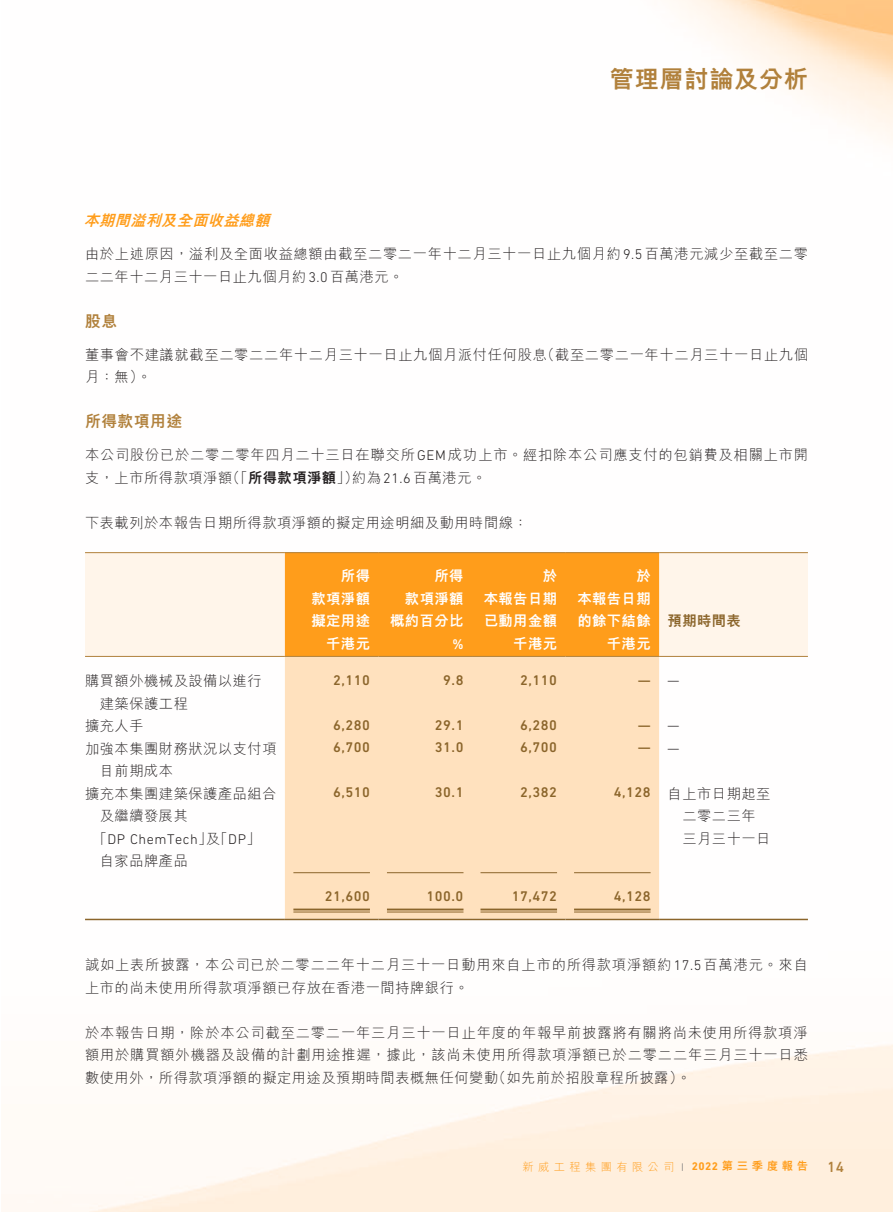
<style>
.page{position:relative;width:893px;height:1212px;background:#fff}
.page>*{position:absolute;margin:0;border:0;box-sizing:border-box;transform-origin:0 0}
.t1{font:800 24px "M Hei HK";letter-spacing:.035em;color:#b1813c}
._3__標題{font:800 15.75px "M Hei HK";letter-spacing:.035em;color:#b1813c}
._4__副標題{font:italic 800 15px "M Hei HK";color:#ff9d1b}
.t2{font:500 15px "DIN Next LT Pro";color:#b1813c}
._1__內文{font:300 14.25px/22.5px "M Hei HK";letter-spacing:.045em;color:#231f20}
._1__內文-2{font:500 14.25px "DIN Next LT Pro";letter-spacing:.035em;color:#8b652b}
._1__內文-3{font:800 14.25px "M Hei HK";letter-spacing:.035em;color:#fff}
._1__內文-4{font:300 14.25px "DIN Next LT Pro";letter-spacing:.035em;color:#231f20}
._1__內文-5{font:800 14.25px "M Hei HK";letter-spacing:.035em;color:#231f20}
._1__內文-6{font:800 14.25px "M Hei HK";letter-spacing:.035em;color:#8b652b}
._1__內文-7{font:500 14.25px "DIN Next LT Pro";color:#fff}
.t3{font:800 11.25px "M Hei HK";letter-spacing:.33em;color:#ff9d1b}
.t4{font:300 11.25px "M Hei HK";letter-spacing:.39em;color:#ff9d1b}
.t5{font:300 7.5px "M Hei HK";color:#6c6d70}
.s1{font-family:"DIN Next LT Pro"}
.s2{font-weight:300}
.s3{font-family:"M Hei HK"}
.s4{font-family:"DIN Next LT Pro";font-weight:700}
</style>
<div class="page">
<div style="left:85px;top:553px;width:723px;height:103px;background:#fff5ea"></div>
<div style="left:285px;top:553px;width:374px;height:103px;background:#ff9d1b"></div>
<div style="left:285px;top:657px;width:374px;height:262px;background:#ffe1be"></div>
<hr style="left:85px;top:552px;width:200px;height:1px;background:#b1813c">
<hr style="left:285px;top:552px;width:93px;height:1px;background:#b1813c">
<hr style="left:378px;top:552px;width:94px;height:1px;background:#b1813c">
<hr style="left:472px;top:552px;width:94px;height:1px;background:#b1813c">
<hr style="left:566px;top:552px;width:93px;height:1px;background:#b1813c">
<hr style="left:659px;top:552px;width:149px;height:1px;background:#b1813c">
<hr style="left:85px;top:656px;width:200px;height:1px;background:#b1813c">
<hr style="left:285px;top:656px;width:93px;height:1px;background:#b1813c">
<hr style="left:378px;top:656px;width:94px;height:1px;background:#b1813c">
<hr style="left:472px;top:656px;width:94px;height:1px;background:#b1813c">
<hr style="left:566px;top:656px;width:93px;height:1px;background:#b1813c">
<hr style="left:659px;top:656px;width:149px;height:1px;background:#b1813c">
<hr style="left:293px;top:872px;width:77px;height:1px;background:#8b652b">
<hr style="left:387px;top:872px;width:76px;height:1px;background:#8b652b">
<hr style="left:480px;top:872px;width:77px;height:1px;background:#8b652b">
<hr style="left:574px;top:872px;width:77px;height:1px;background:#8b652b">
<hr style="left:293px;top:908px;width:77px;height:2px;background:#8b652b">
<hr style="left:293px;top:912px;width:77px;height:1px;background:#8b652b">
<hr style="left:387px;top:908px;width:76px;height:2px;background:#8b652b">
<hr style="left:387px;top:912px;width:76px;height:1px;background:#8b652b">
<hr style="left:480px;top:908px;width:77px;height:2px;background:#8b652b">
<hr style="left:480px;top:912px;width:77px;height:1px;background:#8b652b">
<hr style="left:574px;top:908px;width:77px;height:2px;background:#8b652b">
<hr style="left:574px;top:912px;width:77px;height:1px;background:#8b652b">
<hr style="left:85px;top:919px;width:200px;height:1px;background:#8b652b">
<hr style="left:285px;top:919px;width:93px;height:1px;background:#8b652b">
<hr style="left:378px;top:919px;width:94px;height:1px;background:#8b652b">
<hr style="left:472px;top:919px;width:94px;height:1px;background:#8b652b">
<hr style="left:566px;top:919px;width:93px;height:1px;background:#8b652b">
<hr style="left:659px;top:919px;width:149px;height:1px;background:#8b652b">
<h1 class="t1" style="left:610px;top:67px;width:199px">管理層討論及分析</h1>
<p class="_4__副標題" style="left:84px;top:213px;width:191px">本期間溢利及全面收益總額</p>
<p class="_1__內文" style="left:85px;top:242px;width:724px">由於上述原因，溢利及全面收益總額由截至二零二一年十二月三十一日止九個月約<span class="s1">9.5</span>百萬港元減少至截至二零二二年十二月三十一日止九個月約<span class="s1">3.0</span>百萬港元。</p>
<p class="_3__標題" style="left:85px;top:313px;width:34px">股息</p>
<p class="_1__內文" style="left:540px;top:343px;width:269px">（截至二零二一年十二月三十一日止九個</p>
<p class="_1__內文" style="left:85px;top:343px;width:463px">董事會不建議就截至二零二二年十二月三十一日止九個月派付任何股息月：無。(</p>
<p class="_3__標題" style="left:85px;top:414px;width:99px">所得款項用途</p>
<p class="_1__內文" style="left:352px;top:444px;width:458px;text-indent:-267px">本公司股份已於二零二零年四月二十三日在聯交所<span class="s1">GEM</span>成功上市。經扣除本公司應支付的包銷費及相關上市開約為<span class="s1">21.6</span>百萬港元。</p>
<p class="_1__內文-5" style="left:226px;top:470px;width:134px"><span class="s2">（「</span>所得款項淨額<span class="s2">」）</span></p>
<p class="_1__內文" style="left:85px;top:466px;width:149px">支，上市所得款項淨額</p>
<p class="_1__內文" style="left:85px;top:511px;width:444px">下表載列於本報告日期所得款項淨額的擬定用途明細及動用時間線：</p>
<p class="_1__內文-3" style="left:341px;top:569px;width:30px">所得</p>
<p class="_1__內文-3" style="left:311px;top:591px;width:60px">款項淨額</p>
<p class="_1__內文-3" style="left:311px;top:614px;width:60px">擬定用途</p>
<p class="_1__內文-3" style="left:434px;top:569px;width:30px">所得</p>
<p class="_1__內文-3" style="left:405px;top:591px;width:60px">款項淨額</p>
<p class="_1__內文-3" style="left:390px;top:614px;width:75px">概約百分比</p>
<p class="_1__內文-3" style="left:543px;top:569px;width:16px">於</p>
<p class="_1__內文-3" style="left:484px;top:591px;width:75px">本報告日期</p>
<p class="_1__內文-3" style="left:484px;top:614px;width:75px">已動用金額</p>
<p class="_1__內文-3" style="left:636px;top:569px;width:16px">於</p>
<p class="_1__內文-3" style="left:577px;top:591px;width:75px">本報告日期</p>
<p class="_1__內文-3" style="left:577px;top:614px;width:75px">的餘下結餘</p>
<p class="_1__內文-3" style="left:607px;top:636px;width:45px">千港元</p>
<p class="_1__內文-6" style="left:668px;top:614px;width:75px">預期時間表</p>
<p class="_1__內文-3" style="left:326px;top:636px;width:45px">千港元</p>
<p class="_1__內文-3" style="left:513px;top:636px;width:45px">千港元</p>
<p class="_1__內文-7" style="left:452px;top:635px;width:13px">%</p>
<p class="_1__內文" style="left:85px;top:669px;width:178px">購買額外機械及設備以進行</p>
<p class="_1__內文" style="left:100px;top:692px;width:90px">建築保護工程</p>
<p class="_1__內文" style="left:85px;top:714px;width:60px">擴充人手</p>
<p class="_1__內文" style="left:85px;top:737px;width:193px">加強本集團財務狀況以支付項</p>
<p class="_1__內文" style="left:100px;top:759px;width:75px">目前期成本</p>
<p class="_1__內文" style="left:85px;top:782px;width:193px">擴充本集團建築保護產品組合</p>
<p class="_1__內文" style="left:100px;top:804px;width:90px">及繼續發展其</p>
<p class="_1__內文-4" style="left:93px;top:830px;width:170px"><span class="s3">「</span>DP ChemTech <span class="s3">「及」</span> DP<span class="s3">「</span></p>
<p class="_1__內文" style="left:100px;top:849px;width:90px">自家品牌產品</p>
<p class="_1__內文-2" style="left:333px;top:672px;width:38px">2,110</p>
<p class="_1__內文-2" style="left:333px;top:717px;width:38px">6,280</p>
<p class="_1__內文-2" style="left:333px;top:739px;width:38px">6,700</p>
<p class="_1__內文-2" style="left:333px;top:784px;width:38px">6,510</p>
<p class="_1__內文-2" style="left:325px;top:888px;width:47px">21,600</p>
<p class="_1__內文-2" style="left:443px;top:672px;width:22px">9.8</p>
<p class="_1__內文-2" style="left:520px;top:672px;width:38px">2,110</p>
<p class="_1__內文-2" style="left:638px;top:672px;width:14px">—</p>
<p class="_1__內文-4" style="left:668px;top:672px;width:13px">—</p>
<p class="_1__內文-2" style="left:435px;top:717px;width:30px">29.1</p>
<p class="_1__內文-2" style="left:520px;top:717px;width:38px">6,280</p>
<p class="_1__內文-2" style="left:638px;top:717px;width:14px">—</p>
<p class="_1__內文-4" style="left:668px;top:717px;width:13px">—</p>
<p class="_1__內文-2" style="left:435px;top:739px;width:30px">31.0</p>
<p class="_1__內文-2" style="left:520px;top:739px;width:38px">6,700</p>
<p class="_1__內文-2" style="left:638px;top:739px;width:14px">—</p>
<p class="_1__內文-4" style="left:668px;top:740px;width:13px">—</p>
<p class="_1__內文-2" style="left:435px;top:784px;width:30px">30.1</p>
<p class="_1__內文-2" style="left:520px;top:784px;width:38px">2,382</p>
<p class="_1__內文-2" style="left:614px;top:784px;width:38px">4,128</p>
<p class="_1__內文" style="left:668px;top:782px;width:104px">自上市日期起至</p>
<p class="_1__內文" style="left:682px;top:804px;width:75px">二零二三年</p>
<p class="_1__內文" style="left:682px;top:827px;width:90px">三月三十一日</p>
<p class="_1__內文-2" style="left:427px;top:888px;width:38px">100.0</p>
<p class="_1__內文-2" style="left:512px;top:888px;width:47px">17,472</p>
<p class="_1__內文-2" style="left:614px;top:888px;width:38px">4,128</p>
<p class="_1__內文" style="left:85px;top:953px;width:724px">誠如上表所披露，本公司已於二零二二年十二月三十一日動用來自上市的所得款項淨額約<span class="s1">17.5</span>百萬港元。來自上市的尚未使用所得款項淨額已存放在香港一間持牌銀行。</p>
<p class="_1__內文" style="left:85px;top:1021px;width:724px">於本報告日期，除於本公司截至二零二一年三月三十一日止年度的年報早前披露將有關將尚未使用所得款項淨</p>
<p class="_1__內文" style="left:85px;top:1043px;width:724px">額用於購買額外機器及設備的計劃用途推遲，據此，該尚未使用所得款項淨額已於二零二二年三月三十一日悉</p>
<p class="_1__內文" style="left:492px;top:1066px;width:201px">（如先前於招股章程所披露。(</p>
<p class="_1__內文" style="left:85px;top:1066px;width:415px">數使用外，所得款項淨額的擬定用途及預期時間表概無任何變動</p>
<p class="t4" style="left:523px;top:1161px;width:153px">新威工程集團有限公司</p>
<p class="t5" style="left:679px;top:1163px;width:9px">｜</p>
<p class="t3" style="left:692px;top:1160px;width:117px"><span class="s4">2022</span>第三季度報告</p>
<p class="t2" style="left:827px;top:1158px;width:18px">14</p>
</div>
